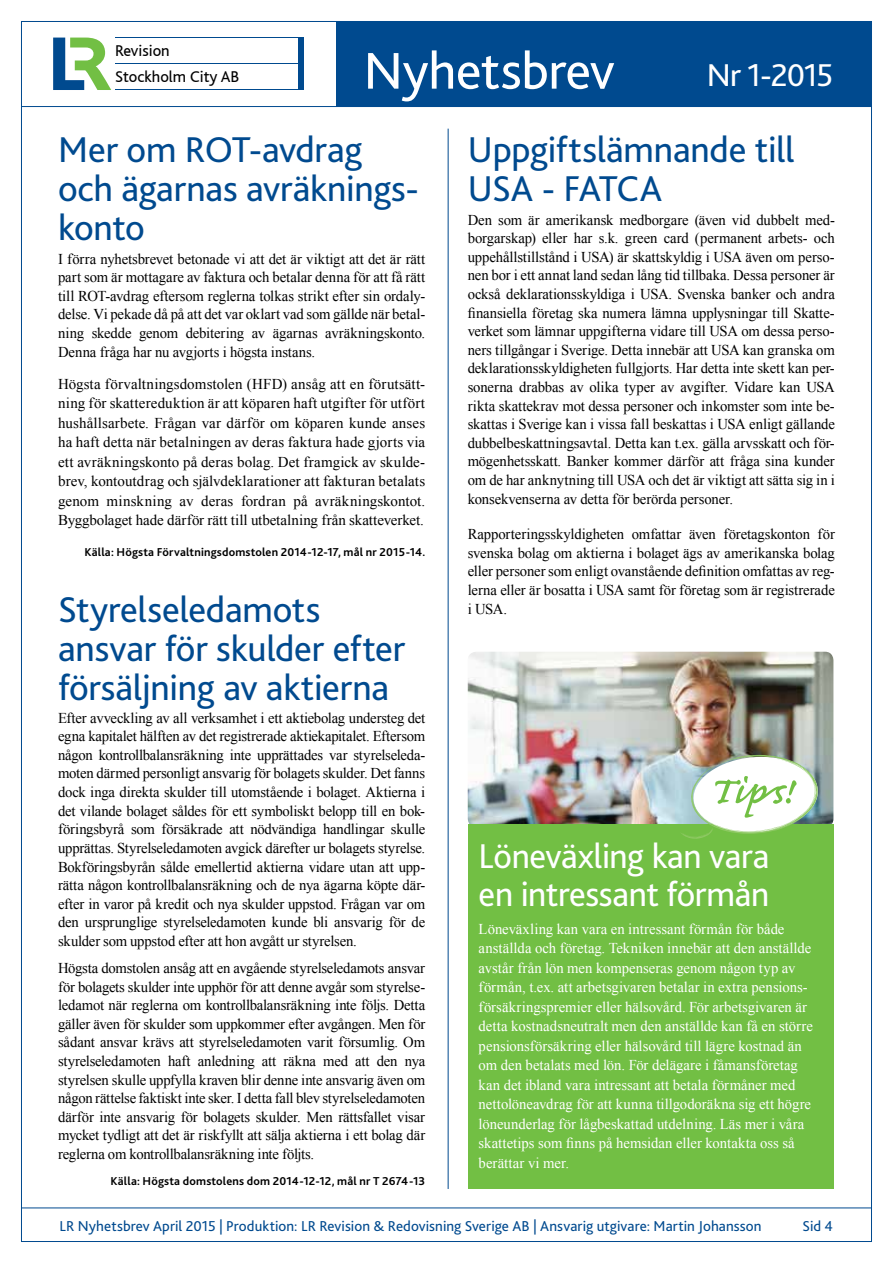
<style>
.page{position:relative;width:893px;height:1263px;background:#fff}
.page>*{position:absolute;margin:0;border:0;box-sizing:border-box;transform-origin:0 0}
.t1{font:54px "Bliss 2";letter-spacing:-.01em;color:#fff}
.t2{font:37.5px/39px "Bliss 2";letter-spacing:-.01em;color:#004a8f}
.t3{font:36px/37.5px "Bliss 2";letter-spacing:-.01em;color:#fff}
.t4{font:33px "Bliss 2";letter-spacing:-.035em;color:#fff}
.t5{font:16.35px "Bliss";color:#000}
.t6{font:15px/18.6px "Times New Roman";letter-spacing:-.01em;color:#000;text-align:justify}
.t7{font:15px/19.5px "Times New Roman";color:#fff}
.t8{font:15px "Bliss 2";letter-spacing:.005em;color:#004a8f}
.t9{font:700 12px "Bliss 2";letter-spacing:.015em;color:#000}
</style>
<div class="page">
<hr style="left:21px;top:106px;width:851px;height:1px;background:#004a8f">
<div style="left:336px;top:21px;width:536px;height:85px;background:#004a8f"></div>
<hr style="left:21px;top:1208px;width:851px;height:1px;background:#004a8f">
<img style="left:468px;top:652px;width:365px;height:173px">
<hr style="left:448px;top:129px;width:1px;height:1060px;background:#004a8f">
<div style="left:468px;top:825px;width:365px;height:364px;background:#72bf44"></div>
<img style="left:680px;top:755px;width:138px;height:84px">
<div style="left:299px;top:38px;width:5px;height:52px;background:#004a8f"></div>
<svg style="left:53px;top:38px;width:58px;height:52px"></svg>
<hr style="left:115px;top:38px;width:188px;height:1px;background:#004a8f">
<hr style="left:115px;top:89px;width:188px;height:1px;background:#004a8f">
<hr style="left:115px;top:63px;width:188px;height:1px;background:#004a8f">
<p class="t5" style="left:115px;top:42px;width:56px">Revision</p>
<p class="t5" style="left:115px;top:68px;width:126px">Stockholm City AB</p>
<h1 class="t1" style="left:364px;top:37px;width:253px">Nyhetsbrev</h1>
<h3 class="t4" style="left:707px;top:55px;width:128px">Nr 1-2015</h3>
<h2 class="t2" style="left:58px;top:129px;width:362px">Mer om ROT-avdrag och ägarnas avräknings&shy;konto</h2>
<p class="t6" style="left:58px;top:249px;width:369px">I förra nyhetsbrevet betonade vi att det är viktigt att det är rätt part som är mottagare av faktura och betalar denna för att få rätt till ROT-avdrag eftersom reglerna tolkas strikt efter sin ordaly&shy;delse. Vi pekade då på att det var oklart vad som gällde när betal&shy;ning skedde genom debitering av ägarnas avräkningskonto.<br>Denna fråga har nu avgjorts i högsta instans.</p>
<p class="t6" style="left:58px;top:373px;width:369px;line-height:19.5px">Högsta förvaltningsdomstolen (HFD) ansåg att en förutsätt&shy;ning för skattereduktion är att köparen haft utgifter för utfört hushållsarbete. Frågan var därför om köparen kunde anses ha haft detta när betalningen av deras faktura hade gjorts via ett avräkningskonto på deras bolag. Det framgick av skulde&shy;brev, kontoutdrag och självdeklarationer att fakturan betalats genom minskning av deras fordran på avräkningskontot.<br>Byggbolaget hade därför rätt till utbetalning från skatteverket.</p>
<p class="t9" style="left:84px;top:544px;width:342px">Källa: Högsta Förvaltningsdomstolen 2014-12-17, mål nr 2015-14.</p>
<h2 class="t2" style="left:58px;top:589px;width:349px">Styrelseledamots ansvar för skulder efter försäljning av aktierna</h2>
<p class="t6" style="left:58px;top:708px;width:369px">Efter avveckling av all verksamhet i ett aktiebolag understeg det egna kapitalet hälften av det registrerade aktiekapitalet. Eftersom någon kontrollbalansräkning inte upprättades var styrelseleda&shy;moten därmed personligt ansvarig för bolagets skulder. Det fanns dock inga direkta skulder till utomstående i bolaget. Aktierna i det vilande bolaget såldes för ett symboliskt belopp till en bok&shy;föringsbyrå som försäkrade att nödvändiga handlingar skulle upprättas. Styrelseledamoten avgick därefter ur bolagets styrelse.<br>Bokföringsbyrån sålde emellertid aktierna vidare utan att upp&shy;rätta någon kontrollbalansräkning och de nya ägarna köpte där&shy;efter in varor på kredit och nya skulder uppstod. Frågan var om den ursprunglige styrelseledamoten kunde bli ansvarig för de skulder som uppstod efter att hon avgått ur styrelsen.</p>
<p class="t6" style="left:58px;top:958px;width:369px">Högsta domstolen ansåg att en avgående styrelseledamots ansvar för bolagets skulder inte upphör för att denne avgår som styrelse&shy;ledamot när reglerna om kontrollbalansräkning inte följs. Detta gäller även för skulder som uppkommer efter avgången. Men för sådant ansvar krävs att styrelseledamoten varit försumlig. Om styrelseledamoten haft anledning att räkna med att den nya styrelsen skulle uppfylla kraven blir denne inte ansvarig även om någon rättelse faktiskt inte sker. I detta fall blev styrelseledamoten därför inte ansvarig för bolagets skulder. Men rättsfallet visar mycket tydligt att det är riskfyllt att sälja aktierna i ett bolag där reglerna om kontrollbalansräkning inte följts.</p>
<p class="t9" style="left:111px;top:1173px;width:316px">Källa: Högsta domstolens dom 2014-12-12, mål nr T 2674-13</p>
<h2 class="t2" style="left:468px;top:129px;width:328px">Uppgiftslämnande till<br>USA - FATCA</h2>
<p class="t6" style="left:468px;top:210px;width:369px">Den som är amerikansk medborgare (även vid dubbelt med&shy;borgarskap) eller har s.k. green card (permanent arbets- och uppehållstillstånd i USA) är skattskyldig i USA även om perso&shy;nen bor i ett annat land sedan lång tid tillbaka. Dessa personer är också deklarationsskyldiga i USA. Svenska banker och andra finansiella företag ska numera lämna upplysningar till Skatte&shy;verket som lämnar uppgifterna vidare till USA om dessa perso&shy;ners tillgångar i Sverige. Detta innebär att USA kan granska om deklarationsskyldigheten fullgjorts. Har detta inte skett kan per&shy;sonerna drabbas av olika typer av avgifter. Vidare kan USA rikta skattekrav mot dessa personer och inkomster som inte be&shy;skattas i Sverige kan i vissa fall beskattas i USA enligt gällande dubbelbeskattningsavtal. Detta kan t.ex. gälla arvsskatt och för&shy;mögenhetsskatt. Banker kommer därför att fråga sina kunder om de har anknytning till USA och det är viktigt att sätta sig in i konsekvenserna av detta för berörda personer.</p>
<p class="t6" style="left:468px;top:525px;width:369px">Rapporteringsskyldigheten omfattar även företagskonton för svenska bolag om aktierna i bolaget ägs av amerikanska bolag eller personer som enligt ovanstående definition omfattas av reg&shy;lerna eller är bosatta i USA samt för företag som är registrerade i USA.</p>
<h3 class="t3" style="left:479px;top:837px;width:292px">Löneväxling kan vara en intressant förmån</h3>
<p class="t7" style="left:479px;top:919px;width:336px">Löneväxling kan vara en intressant förmån för både anställda och företag. Tekniken innebär att den anställde avstår från lön men kompenseras genom någon typ av förmån, t.ex. att arbetsgivaren betalar in extra pensions&shy;försäkringspremier eller hälsovård. För arbetsgivaren är detta kostnadsneutralt men den anställde kan få en större pensionsförsäkring eller hälsovård till lägre kostnad än om den betalats med lön. För delägare i fåmansföretag kan det ibland vara intressant att betala förmåner med nettolöneavdrag för att kunna tillgodoräkna sig ett högre löneunderlag för lågbeskattad utdelning. Läs mer i våra skattetips som finns på hemsidan eller kontakta oss så berättar vi mer.</p>
<p class="t8" style="left:60px;top:1217px;width:703px">LR Nyhetsbrev April 2015 | Produktion: LR Revision &amp; Redovisning Sverige AB | Ansvarig utgivare: Martin Johansson</p>
<p class="t8" style="left:802px;top:1217px;width:32px">Sid 4</p>
</div>
